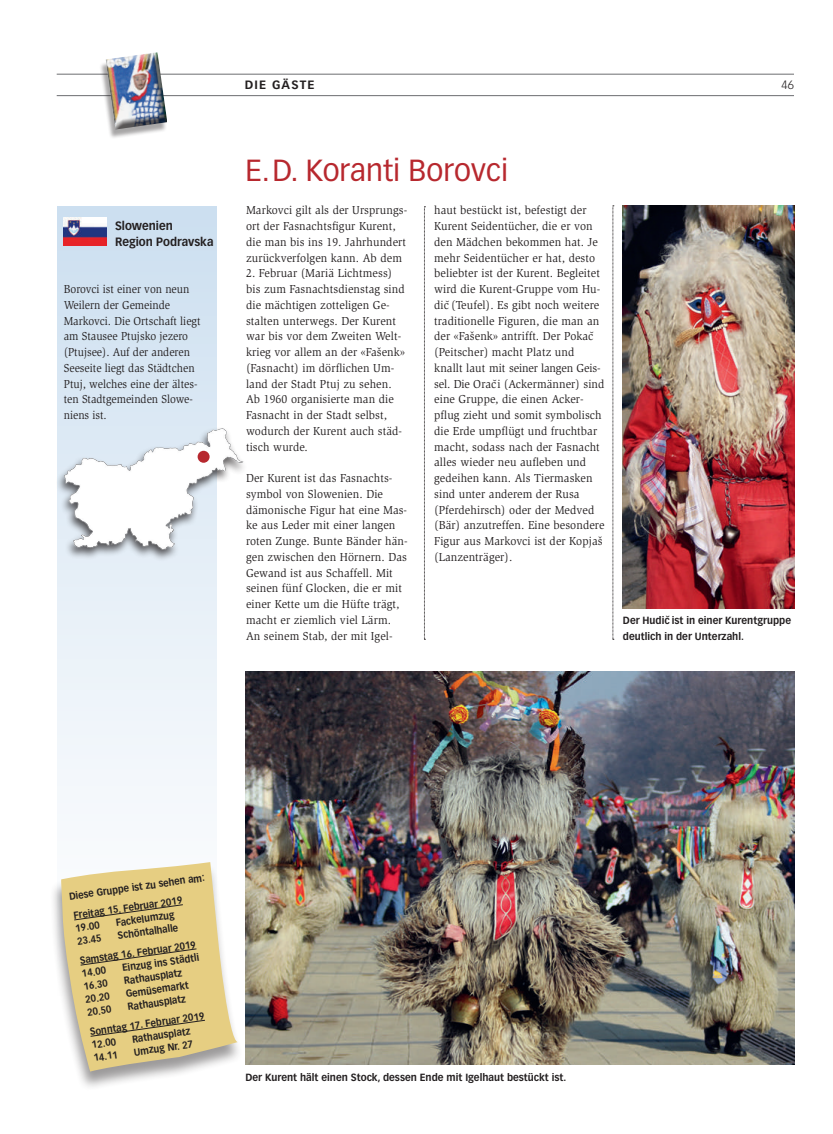
<style>
.page{position:relative;width:833px;height:1134px;background:#fff}
.page>*{position:absolute;margin:0;border:0;box-sizing:border-box;transform-origin:0 0}
.t1{font:30px "Vectora LH";color:#b7282e}
.t2{font:11.88px/15.8px "Slimbach";letter-spacing:.01em;color:#231f20;scale:.95 1}
.t3{font:11.88px/15.8px "Slimbach";letter-spacing:.01em;color:#231f20;scale:.92 1}
.t4{font:700 11.88px/15.8px "Vectora LH";color:#231f20;scale:.95 1}
.t5{font:700 11.88px "Vectora LH";letter-spacing:.1em;color:#231f20}
.t6{font:300 11.88px "Vectora LH";color:#231f20}
.t7{font:700 10.25px/15.8px "Vectora LH";color:#231f20;scale:.95 1}
.t8{font:700 10px/19.4px "Vectora LH";color:#231f20;scale:.92 1}
</style>
<div class="page">
<hr style="left:57px;top:95px;width:737px;height:1px;background:#6c6d70">
<hr style="left:57px;top:74px;width:737px;height:1px;background:#6c6d70">
<div style="left:99px;top:55px;width:69px;height:84px;background:#231f20;opacity:.4"></div>
<img style="left:105px;top:52px;width:62px;height:78px">
<svg style="left:57px;top:206px;width:159px;height:597px"></svg>
<img style="left:245px;top:671px;width:549px;height:394px">
<img style="left:57px;top:389px;width:187px;height:204px">
<div style="left:198px;top:451px;width:12px;height:12px;background:#b7282e;border-radius:50%"></div>
<img style="left:64px;top:218px;width:42px;height:28px">
<svg style="left:424px;top:206px;width:1px;height:434px"></svg>
<svg style="left:612px;top:206px;width:2px;height:434px"></svg>
<img style="left:623px;top:206px;width:171px;height:402px">
<div style="left:49px;top:863px;width:195px;height:228px;background:#231f20;opacity:.45"></div>
<svg style="left:61px;top:862px;width:177px;height:209px;background:#e4d197"></svg>
<p class="t4" style="left:115px;top:218px;width:105px">Slowenien<br>Region Podravska</p>
<p class="t3" style="left:64px;top:281px;width:150px">Borovci ist einer von neun<br>Weilern der Gemeinde<br>Markovci. Die Ortschaft liegt am Stausee Ptujsko jezero (Ptujsee). Auf der anderen<br>Seeseite liegt das Städtchen<br>Ptuj, welches eine der ältes&shy;ten Stadtgemeinden Slowe&shy;niens ist.</p>
<p class="t5" style="left:245px;top:78px;width:71px">DIE GÄSTE</p>
<p class="t6" style="left:781px;top:78px;width:14px">46</p>
<h1 class="t1" style="left:245px;top:153px;width:264px">E.D. Koranti Borovci</h1>
<p class="t2" style="left:246px;top:202px;width:171px">Markovci gilt als der Ursprungs&shy;ort der Fasnachtsfigur Kurent, die man bis ins 19. Jahrhundert zurückverfolgen kann. Ab dem</p>
<p class="t2" style="left:246px;top:265px;width:169px">2. Februar (Mariä Lichtmess) bis zum Fasnachtsdienstag sind die mächtigen zotteligen Ge&shy;stalten unterwegs. Der Kurent war bis vor dem Zweiten Welt&shy;krieg vor allem an der «Fašenk» (Fasnacht) im dörflichen Um&shy;land der Stadt Ptuj zu sehen.<br>Ab 1960 organisierte man die<br>Fasnacht in der Stadt selbst, wodurch der Kurent auch städ&shy;tisch wurde.</p>
<p class="t2" style="left:246px;top:470px;width:172px">Der Kurent ist das Fasnachts&shy;symbol von Slowenien. Die dämonische Figur hat eine Mas&shy;ke aus Leder mit einer langen roten Zunge. Bunte Bänder hän&shy;gen zwischen den Hörnern. Das<br>Gewand ist aus Schaffell. Mit seinen fünf Glocken, die er mit einer Kette um die Hüfte trägt, macht er ziemlich viel Lärm.<br>An seinem Stab, der mit Igel-</p>
<p class="t2" style="left:434px;top:202px;width:181px">haut bestückt ist, befestigt der<br>Kurent Seidentücher, die er von den Mädchen bekommen hat. Je mehr Seidentücher er hat, desto beliebter ist der Kurent. Begleitet wird die Kurent-Gruppe vom Hu&shy;dic˘ (Teufel). Es gibt noch weitere traditionelle Figuren, die man an der «Fašenk» antrifft. Der Pokac˘ (Peitscher) macht Platz und knallt laut mit seiner langen Geis&shy;sel. Die Orac˘ i (Ackermänner) sind eine Gruppe, die einen Acker&shy;pflug zieht und somit symbolisch die Erde umpflügt und fruchtbar macht, sodass nach der Fasnacht alles wieder neu aufleben und gedeihen kann. Als Tiermasken sind unter anderem der Rusa (Pferdehirsch) oder der Medved (Bär) anzutreffen. Eine besondere<br>Figur aus Markovci ist der Kopjaš (Lanzenträger).</p>
<p class="t7" style="left:623px;top:612px;width:178px">Der Hudic˘ ist in einer Kurentgruppe deutlich in der Unterzahl.</p>
<p class="t8" style="left:68px;top:887px;width:150px;rotate:-8deg">Diese Gruppe ist zu sehen am:<br>Freitag 15. Februar 2019</p>
<p class="t8" style="left:74px;top:919px;width:28px;rotate:-8deg">19.00</p>
<p class="t8" style="left:115px;top:913px;width:66px;rotate:-8deg">Fackelumzug</p>
<p class="t8" style="left:76px;top:932px;width:129px;text-indent:41px;rotate:-8deg">Schöntalhalle<br>Samstag 16. Februar 2019</p>
<p class="t8" style="left:80px;top:964px;width:28px;rotate:-8deg">14.00</p>
<p class="t8" style="left:76px;top:932px;width:28px;rotate:-8deg">23.45</p>
<p class="t8" style="left:121px;top:958px;width:86px;rotate:-8deg">Einzug ins Städtli</p>
<p class="t8" style="left:123px;top:971px;width:65px;rotate:-8deg">Rathausplatz</p>
<p class="t8" style="left:82px;top:977px;width:28px;rotate:-8deg">16.30</p>
<p class="t8" style="left:125px;top:984px;width:70px;rotate:-8deg">Gemüsemarkt</p>
<p class="t8" style="left:84px;top:990px;width:28px;rotate:-8deg">20.20</p>
<p class="t8" style="left:86px;top:1003px;width:127px;text-indent:41px;rotate:-8deg">Rathausplatz<br>Sonntag 17. Februar 2019</p>
<p class="t8" style="left:90px;top:1035px;width:28px;rotate:-8deg">12.00</p>
<p class="t8" style="left:86px;top:1003px;width:28px;rotate:-8deg">20.50</p>
<p class="t8" style="left:131px;top:1029px;width:65px;rotate:-8deg">Rathausplatz</p>
<p class="t8" style="left:133px;top:1042px;width:66px;rotate:-8deg">Umzug Nr. 27</p>
<p class="t8" style="left:92px;top:1048px;width:28px;rotate:-8deg">14.11</p>
<p class="t7" style="left:245px;top:1069px;width:339px">Der Kurent hält einen Stock, dessen Ende mit Igelhaut bestückt ist.</p>
</div>
